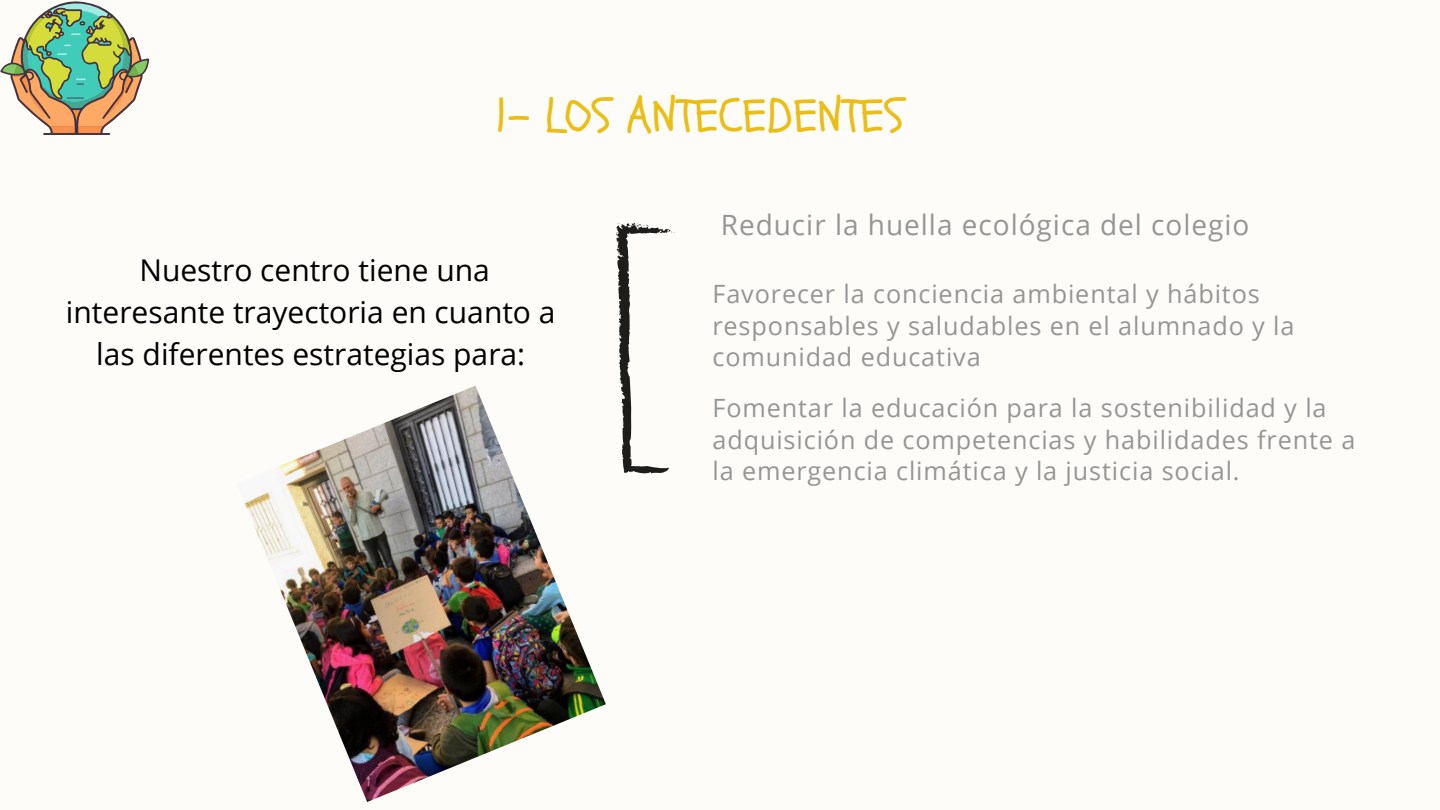
<style>
.page{position:relative;width:1440px;height:810px;background:#fdfcf8}
.page>*{position:absolute;margin:0;border:0;box-sizing:border-box;transform-origin:0 0}
.t1{font:48px "Schoolbell";color:#eabe14}
.t2{font:30px/42px "Open Sans";color:#000;text-align:center}
.t3{font:28px "Open Sans";letter-spacing:.035em;color:#959595}
.t4{font:25.2px/31.5px "Open Sans";letter-spacing:.035em;color:#959595}
</style>
<div class="page">
<svg style="left:0;top:1px;width:149px;height:134px"></svg>
<svg style="left:616px;top:223px;width:59px;height:251px"></svg>
<img style="left:245px;top:386px;width:361px;height:416px">
<h1 class="t1" style="left:495px;top:85px;width:411px">1- LOS ANTECEDENTES</h1>
<h2 class="t2" style="left:66px;top:248px;width:491px">Nuestro centro tiene una interesante trayectoria en cuanto a las diferentes estrategias para:</h2>
<p class="t3" style="left:721px;top:206px;width:530px">Reducir la huella ecológica del colegio</p>
<p class="t4" style="left:712px;top:277px;width:584px">Favorecer la conciencia ambiental y hábitos responsables y saludables en el alumnado y la comunidad educativa</p>
<p class="t4" style="left:712px;top:392px;width:644px">Fomentar la educación para la sostenibilidad y la adquisición de competencias y habilidades frente a la emergencia climática y la justicia social.</p>
</div>
